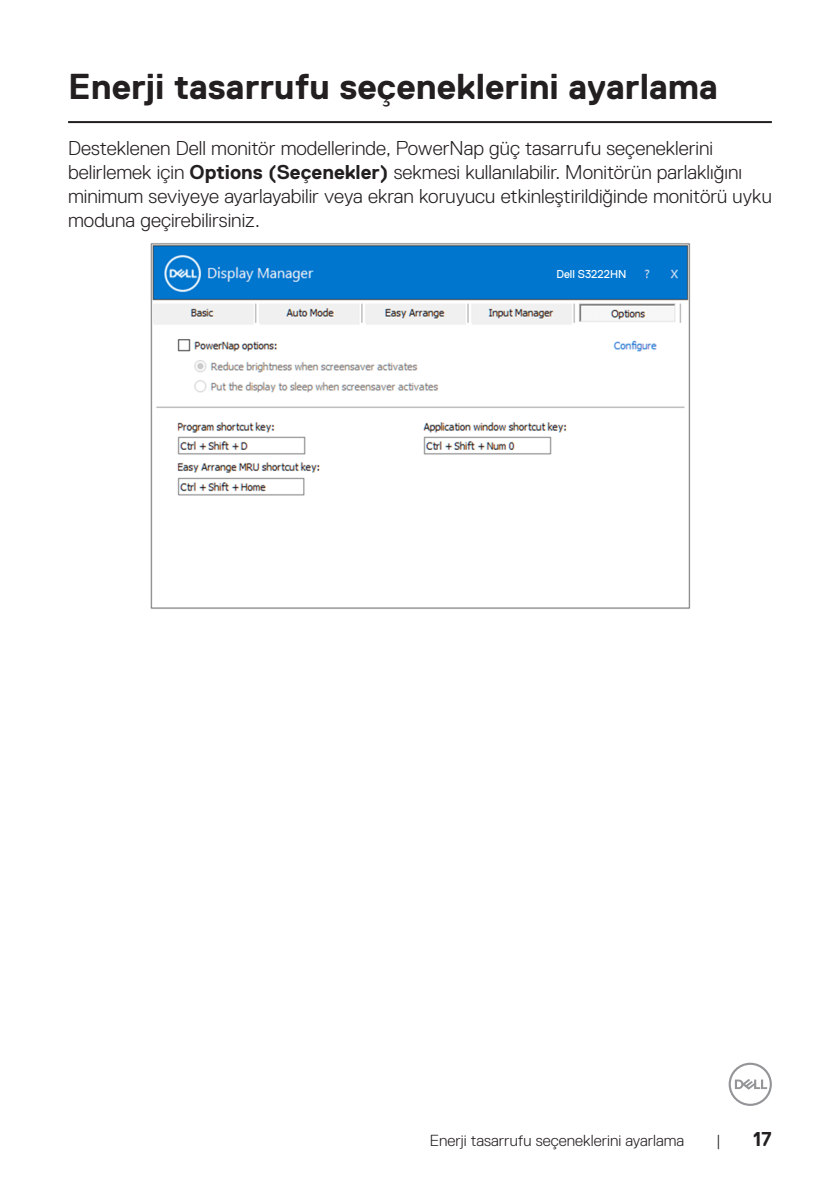
<style>
.page{position:relative;width:840px;height:1191px;background:#fff}
.page>*{position:absolute;margin:0;border:0;box-sizing:border-box;transform-origin:0 0}
.Head_1{font:700 36px "Dell Replica";color:#231f20}
.Paragraph{font:300 20px/24px "Dell Replica";color:#231f20}
.t1{font:700 20px "Dell Replica";color:#231f20}
.t2{font:300 16px "Dell Replica";color:#231f20}
.t3{font:11.4px "Dell Replica";color:#fff}
.s1{font-weight:700}
</style>
<div class="page">
<svg style="left:728px;top:1062px;width:43px;height:44px"></svg>
<hr style="left:68px;top:121px;width:703px;height:2px;background:#231f20">
<img style="left:150px;top:243px;width:541px;height:366px">
<div style="left:166px;top:497px;width:190px;height:53px;background:#fff"></div>
<div style="left:548px;top:266px;width:86px;height:18px;background:#0076ce"></div>
<p class="Head_1" style="left:68px;top:66px;width:651px">Enerji tasarrufu seçeneklerini ayarlama</p>
<p class="Paragraph" style="left:68px;top:136px;width:704px">Desteklenen Dell monitör modellerinde, PowerNap güç tasarrufu seçeneklerini belirlemek için <span class="s1">Options (Seçenekler)</span> sekmesi kullanılabilir. Monitörün parlaklığını minimum seviyeye ayarlayabilir veya ekran koruyucu etkinleştirildiğinde monitörü uyku moduna geçirebilirsiniz.</p>
<p class="t3" style="left:556px;top:268px;width:72px">Dell S3222HN</p>
<p class="t2" style="left:429px;top:1131px;width:256px">Enerji tasarrufu seçeneklerini ayarlama</p>
<p class="t2" style="left:715px;top:1131px;width:6px">|</p>
<p class="t1" style="left:752px;top:1127px;width:20px">17</p>
</div>
